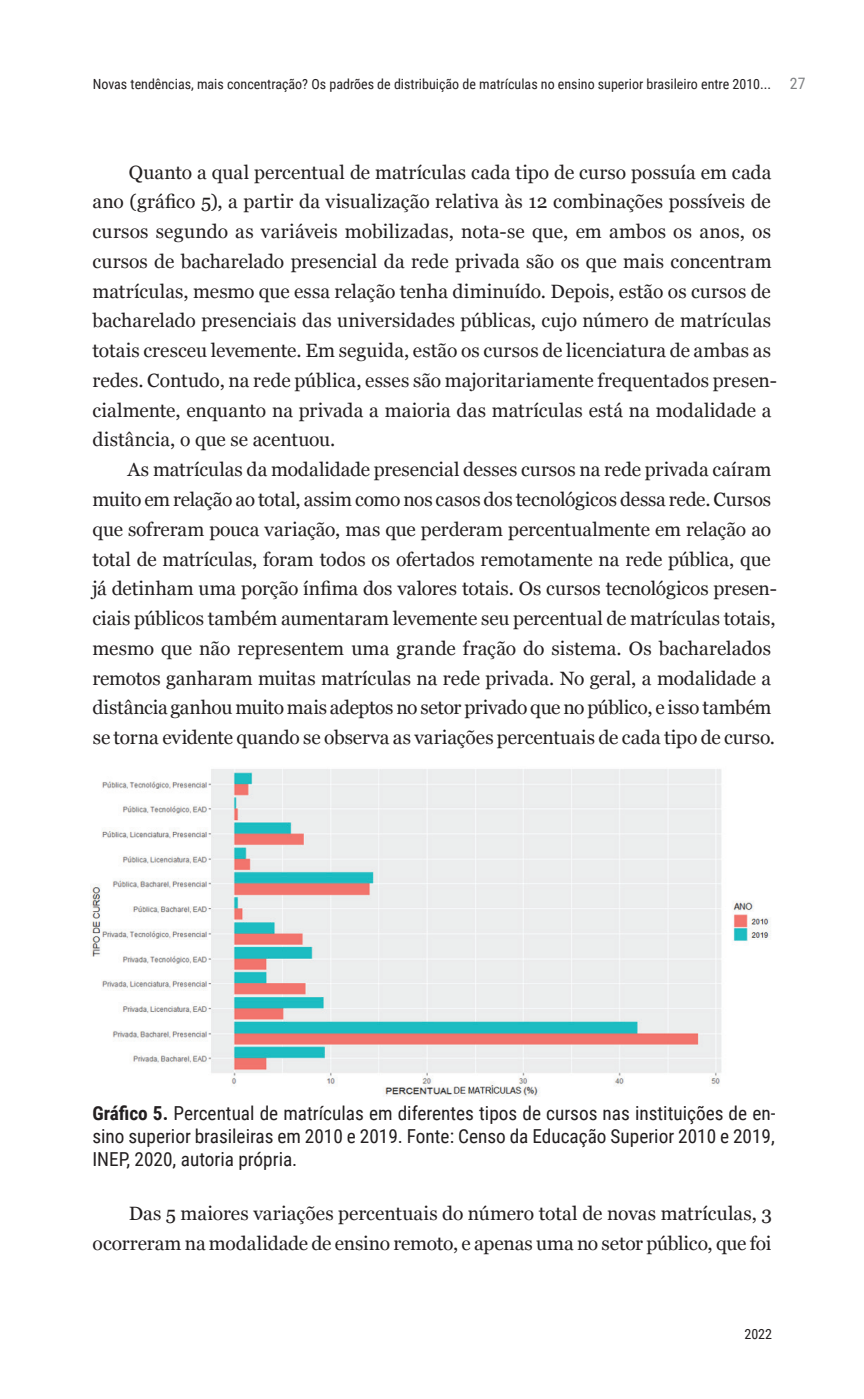
<style>
.page{position:relative;width:864px;height:1399px;background:#fff}
.page>*{position:absolute;margin:0;border:0;box-sizing:border-box;transform-origin:0 0}
.t1{font:19.25px/29.8px "Georgia";letter-spacing:-.005em;color:#231f20}
.t2{font:19.25px/23.1px "Roboto Condensed";color:#231f20;text-align:justify}
.t3{font:15.75px "Roboto Condensed";color:#808285}
.t4{font:14px "Roboto Condensed";color:#231f20}
.s1{font-weight:700}
</style>
<div class="page">
<img style="left:91px;top:769px;width:680px;height:327px">
<p class="t4" style="left:93px;top:75px;width:679px">Novas tendências, mais concentração? Os padrões de distribuição de matrículas no ensino superior brasileiro entre 2010...</p>
<p class="t3" style="left:789px;top:72px;width:17px">27</p>
<p class="t1" style="left:92px;top:156px;width:685px;text-indent:36px">Quanto a qual percentual de matrículas cada tipo de curso possuía em cada ano (gráfico 5), a partir da visualização relativa às 12 combinações possíveis de cursos segundo as variáveis mobilizadas, nota-se que, em ambos os anos, os cursos de bacharelado presencial da rede privada são os que mais concentram matrículas, mesmo que essa relação tenha diminuído. Depois, estão os cursos de bacharelado presenciais das universidades públicas, cujo número de matrículas totais cresceu levemente. Em seguida, estão os cursos de licenciatura de ambas as redes. Contudo, na rede pública, esses são majoritariamente frequentados presen&shy;cialmente, enquanto na privada a maioria das matrículas está na modalidade a distância, o que se acentuou.</p>
<p class="t1" style="left:92px;top:454px;width:686px;text-indent:35px">As matrículas da modalidade presencial desses cursos na rede privada caíram muito em relação ao total, assim como nos casos dos tecnológicos dessa rede. Cursos que sofreram pouca variação, mas que perderam percentualmente em relação ao total de matrículas, foram todos os ofertados remotamente na rede pública, que já detinham uma porção ínfima dos valores totais. Os cursos tecnológicos presen&shy;ciais públicos também aumentaram levemente seu percentual de matrículas totais, mesmo que não representem uma grande fração do sistema. Os bacharelados remotos ganharam muitas matrículas na rede privada. No geral, a modalidade a distância ganhou muito mais adeptos no setor privado que no público, e isso também se torna evidente quando se observa as variações percentuais de cada tipo de curso.</p>
<p class="t2" style="left:92px;top:1100px;width:684px"><span class="s1">Gráfico 5.</span> Percentual de matrículas em diferentes tipos de cursos nas instituições de en&shy;sino superior brasileiras em 2010 e 2019. Fonte: Censo da Educação Superior 2010 e 2019, INEP, 2020, autoria própria.</p>
<p class="t1" style="left:93px;top:1198px;width:680px;text-align:right">Das 5 maiores variações percentuais do número total de novas matrículas, 3 ocorreram na modalidade de ensino remoto, e apenas uma no setor público, que foi</p>
<p class="t4" style="left:744px;top:1325px;width:29px">2022</p>
</div>
